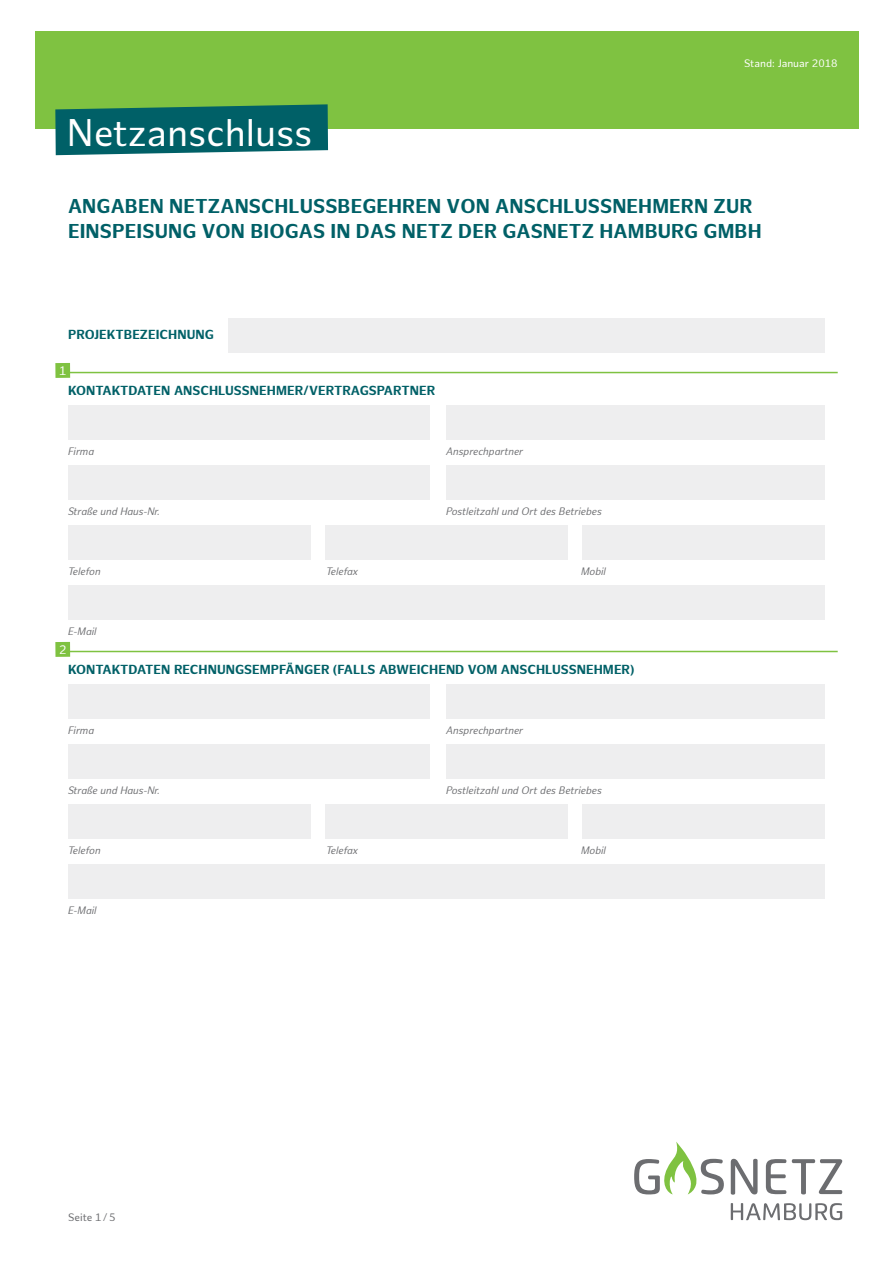
<style>
.page{position:relative;width:893px;height:1263px;background:#fff}
.page>*{position:absolute;margin:0;border:0;box-sizing:border-box;transform-origin:0 0}
.t1{font:37.5px "Hamburg Sans";color:#fff}
.t2{font:700 19.5px/25.5px "Hamburg Sans";letter-spacing:.005em;color:#006067}
.t3{font:700 12.75px "Hamburg Sans";letter-spacing:.005em;color:#006067}
.t4{font:12px "Hamburg Sans";color:#fff}
.t5{font:italic 10.5px "Hamburg Sans";color:#6c6d70}
.t6{font:10.5px "Hamburg Sans";color:#fff}
.t7{font:10.5px "Hamburg Sans";color:#6c6d70}
</style>
<div class="page">
<div style="left:446px;top:406px;width:379px;height:34px;background:#eeeeef"></div>
<div style="left:446px;top:465px;width:379px;height:34px;background:#eeeeef"></div>
<svg style="left:731px;top:1203px;width:111px;height:17px"></svg>
<svg style="left:634px;top:1142px;width:90px;height:52px"></svg>
<svg style="left:731px;top:1159px;width:27px;height:36px"></svg>
<svg style="left:766px;top:1159px;width:20px;height:35px"></svg>
<svg style="left:792px;top:1159px;width:50px;height:35px"></svg>
<div style="left:36px;top:31px;width:823px;height:98px;background:#7fc241"></div>
<hr style="left:64px;top:372px;width:774px;height:1px;background:#7fc241">
<div style="left:55px;top:363px;width:15px;height:15px;background:#7fc241"></div>
<div style="left:68px;top:406px;width:362px;height:34px;background:#eeeeef"></div>
<div style="left:68px;top:465px;width:362px;height:34px;background:#eeeeef"></div>
<svg style="left:55px;top:104px;width:273px;height:51px;background:#136d6c"></svg>
<div style="left:228px;top:319px;width:597px;height:34px;background:#eeeeef"></div>
<div style="left:68px;top:526px;width:242px;height:34px;background:#eeeeef"></div>
<div style="left:68px;top:586px;width:757px;height:34px;background:#eeeeef"></div>
<div style="left:325px;top:526px;width:243px;height:34px;background:#eeeeef"></div>
<div style="left:583px;top:526px;width:242px;height:34px;background:#eeeeef"></div>
<hr style="left:64px;top:651px;width:774px;height:1px;background:#7fc241">
<div style="left:55px;top:642px;width:15px;height:15px;background:#7fc241"></div>
<div style="left:446px;top:685px;width:379px;height:34px;background:#eeeeef"></div>
<div style="left:446px;top:744px;width:379px;height:34px;background:#eeeeef"></div>
<div style="left:68px;top:685px;width:362px;height:34px;background:#eeeeef"></div>
<div style="left:68px;top:744px;width:362px;height:34px;background:#eeeeef"></div>
<div style="left:68px;top:805px;width:242px;height:34px;background:#eeeeef"></div>
<div style="left:68px;top:865px;width:757px;height:34px;background:#eeeeef"></div>
<div style="left:325px;top:805px;width:243px;height:34px;background:#eeeeef"></div>
<div style="left:583px;top:805px;width:242px;height:34px;background:#eeeeef"></div>
<h1 class="t1" style="left:67px;top:111px;width:247px">Netzanschluss</h1>
<p class="t6" style="left:744px;top:57px;width:95px">Stand: Januar 2018</p>
<h2 class="t2" style="left:68px;top:194px;width:695px">ANGABEN NETZANSCHLUSSBEGEHREN VON ANSCHLUSSNEHMERN ZUR<br>EINSPEISUNG VON BIOGAS IN DAS NETZ DER GASNETZ HAMBURG GMBH</h2>
<p class="t3" style="left:68px;top:327px;width:147px">PROJEKTBEZEICHNUNG</p>
<p class="t4" style="left:59px;top:363px;width:9px">1</p>
<p class="t3" style="left:68px;top:383px;width:369px">KONTAKTDATEN ANSCHLUSSNEHMER/VERTRAGSPARTNER</p>
<p class="t5" style="left:68px;top:445px;width:28px">Firma</p>
<p class="t5" style="left:446px;top:445px;width:79px">Ansprechpartner</p>
<p class="t5" style="left:68px;top:505px;width:93px">Straße und Haus-Nr.</p>
<p class="t5" style="left:446px;top:505px;width:157px">Postleitzahl und Ort des Betriebes</p>
<p class="t5" style="left:68px;top:565px;width:34px">Telefon</p>
<p class="t5" style="left:326px;top:565px;width:34px">Telefax</p>
<p class="t5" style="left:581px;top:565px;width:26px">Mobil</p>
<p class="t5" style="left:68px;top:625px;width:30px">E-Mail</p>
<p class="t3" style="left:68px;top:662px;width:568px">KONTAKTDATEN RECHNUNGSEMPFÄNGER (FALLS ABWEICHEND VOM ANSCHLUSSNEHMER)</p>
<p class="t4" style="left:59px;top:642px;width:9px">2</p>
<p class="t5" style="left:68px;top:724px;width:28px">Firma</p>
<p class="t5" style="left:446px;top:724px;width:79px">Ansprechpartner</p>
<p class="t5" style="left:68px;top:784px;width:93px">Straße und Haus-Nr.</p>
<p class="t5" style="left:446px;top:784px;width:157px">Postleitzahl und Ort des Betriebes</p>
<p class="t5" style="left:68px;top:844px;width:34px">Telefon</p>
<p class="t5" style="left:326px;top:844px;width:34px">Telefax</p>
<p class="t5" style="left:581px;top:844px;width:26px">Mobil</p>
<p class="t5" style="left:68px;top:904px;width:30px">E-Mail</p>
<p class="t7" style="left:68px;top:1211px;width:49px">Seite 1/5</p>
</div>
